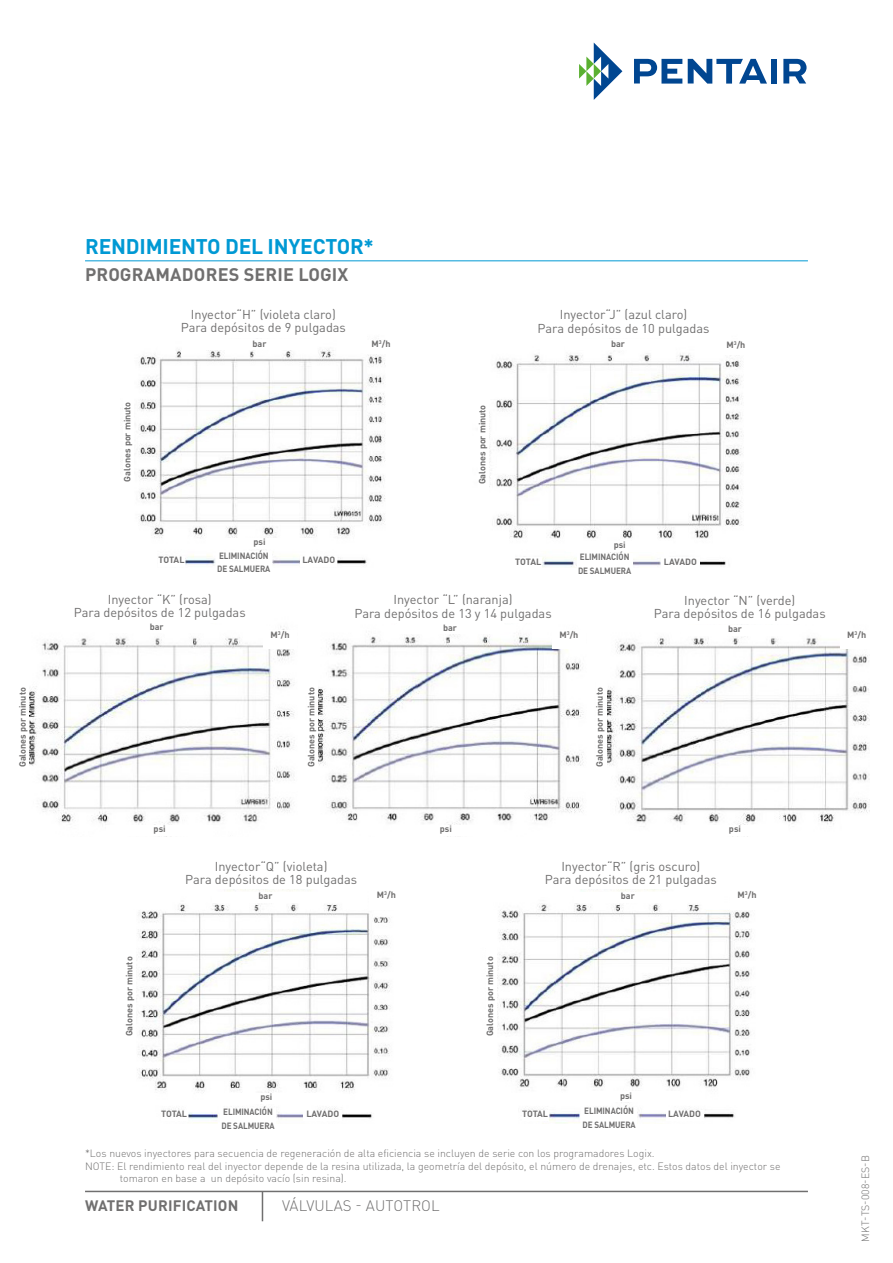
<style>
.page{position:relative;width:893px;height:1263px;background:#fff}
.page>*{position:absolute;margin:0;border:0;box-sizing:border-box;transform-origin:0 0}
.t1{font:700 21px "DIN Pro";letter-spacing:-.01em;color:#0099d4}
.t2{font:700 18px "DIN Pro";letter-spacing:.01em;color:#706f6f}
.t3{font:700 15px "DIN Pro";letter-spacing:.01em;color:#706f6f}
.t4{font:300 15px "DIN Pro";letter-spacing:.01em;color:#706f6f}
.t5{font:12.75px/13.5px "DIN Pro";color:#706f6f;text-align:center}
.t6{font:300 10.5px "DIN Pro";color:#706f6f}
.t7{font:700 9px "DIN Pro";color:#706f6f}
.t8{font:700 9px/13.5px "DIN Pro";color:#706f6f;scale:.9 1}
</style>
<div class="page">
<hr style="left:85px;top:1191px;width:723px;height:1px;background:#706f6f">
<hr style="left:262px;top:1191px;width:1px;height:30px;background:#706f6f">
<img style="left:138px;top:349px;width:604px;height:219px">
<img style="left:29px;top:626px;width:840px;height:199px">
<img style="left:136px;top:889px;width:616px;height:235px">
<div style="left:206px;top:538px;width:107px;height:11px;background:#fff"></div>
<div style="left:206px;top:340px;width:107px;height:10px;background:#fff"></div>
<div style="left:565px;top:340px;width:106px;height:10px;background:#fff"></div>
<div style="left:364px;top:340px;width:34px;height:14px;background:#fff"></div>
<div style="left:158px;top:556px;width:27px;height:11px;background:#fff"></div>
<div style="left:216px;top:552px;width:55px;height:21px;background:#fff"></div>
<div style="left:301px;top:556px;width:36px;height:11px;background:#fff"></div>
<div style="left:567px;top:541px;width:106px;height:11px;background:#fff"></div>
<div style="left:719px;top:341px;width:34px;height:14px;background:#fff"></div>
<div style="left:479px;top:358px;width:10px;height:173px;background:#fff"></div>
<div style="left:515px;top:558px;width:26px;height:10px;background:#fff"></div>
<div style="left:577px;top:553px;width:55px;height:21px;background:#fff"></div>
<div style="left:661px;top:558px;width:38px;height:10px;background:#fff"></div>
<div style="left:213px;top:1093px;width:106px;height:10px;background:#fff"></div>
<div style="left:573px;top:1092px;width:106px;height:10px;background:#fff"></div>
<div style="left:263px;top:631px;width:34px;height:18px;background:#fff"></div>
<div style="left:552px;top:631px;width:34px;height:18px;background:#fff"></div>
<div style="left:840px;top:631px;width:33px;height:18px;background:#fff"></div>
<div style="left:730px;top:891px;width:34px;height:18px;background:#fff"></div>
<div style="left:370px;top:891px;width:33px;height:18px;background:#fff"></div>
<div style="left:308px;top:641px;width:10px;height:173px;background:#fff"></div>
<div style="left:596px;top:641px;width:10px;height:173px;background:#fff"></div>
<div style="left:486px;top:910px;width:10px;height:173px;background:#fff"></div>
<div style="left:103px;top:623px;width:107px;height:10px;background:#fff"></div>
<div style="left:397px;top:624px;width:106px;height:10px;background:#fff"></div>
<div style="left:682px;top:625px;width:106px;height:10px;background:#fff"></div>
<div style="left:575px;top:892px;width:106px;height:10px;background:#fff"></div>
<div style="left:212px;top:892px;width:107px;height:10px;background:#fff"></div>
<div style="left:161px;top:1110px;width:26px;height:10px;background:#fff"></div>
<div style="left:522px;top:1110px;width:26px;height:10px;background:#fff"></div>
<div style="left:220px;top:1108px;width:56px;height:24px;background:#fff"></div>
<div style="left:581px;top:1107px;width:56px;height:26px;background:#fff"></div>
<div style="left:303px;top:1110px;width:39px;height:10px;background:#fff"></div>
<div style="left:666px;top:1110px;width:37px;height:10px;background:#fff"></div>
<hr style="left:85px;top:260px;width:723px;height:1px;background:#0099d4">
<svg style="left:579px;top:43px;width:43px;height:57px"></svg>
<svg style="left:634px;top:59px;width:48px;height:25px"></svg>
<svg style="left:688px;top:59px;width:79px;height:25px"></svg>
<div style="left:771px;top:59px;width:6px;height:25px;background:#004691"></div>
<svg style="left:783px;top:59px;width:23px;height:25px"></svg>
<h1 class="t1" style="left:85px;top:229px;width:290px">RENDIMIENTO DEL INYECTOR*</h1>
<h2 class="t2" style="left:85px;top:260px;width:265px">PROGRAMADORES SERIE LOGIX</h2>
<p class="t5" style="left:181px;top:306px;width:167px">Inyector“H” (violeta claro)<br>Para depósitos de 9 pulgadas</p>
<p class="t5" style="left:538px;top:307px;width:173px">Inyector“J” (azul claro)<br>Para depósitos de 10 pulgadas</p>
<p class="t7" style="left:253px;top:336px;width:15px">bar</p>
<p class="t7" style="left:372px;top:337px;width:20px">M<sup>3</sup>/h</p>
<p class="t7" style="left:611px;top:336px;width:15px">bar</p>
<p class="t7" style="left:726px;top:337px;width:20px">M<sup>3</sup>/h</p>
<p class="t7" style="left:120px;top:481px;width:81px;rotate:-90deg">Galones por minuto</p>
<p class="t7" style="left:475px;top:484px;width:81px;rotate:-90deg">Galones por minuto</p>
<p class="t7" style="left:254px;top:535px;width:14px">psi</p>
<p class="t7" style="left:159px;top:552px;width:28px">TOTAL</p>
<p class="t8" style="left:217px;top:547px;width:61px">ELIMINACIÓN<br>DE SALMUERA</p>
<p class="t7" style="left:302px;top:552px;width:34px">LAVADO</p>
<p class="t7" style="left:614px;top:538px;width:14px">psi</p>
<p class="t7" style="left:515px;top:554px;width:28px">TOTAL</p>
<p class="t8" style="left:578px;top:549px;width:61px">ELIMINACIÓN<br>DE SALMUERA</p>
<p class="t7" style="left:664px;top:554px;width:34px">LAVADO</p>
<p class="t5" style="left:74px;top:591px;width:173px">Inyector “K” (rosa)<br>Para depósitos de 12 pulgadas</p>
<p class="t5" style="left:354px;top:592px;width:199px">Inyector “L” (naranja)<br>Para depósitos de 13 y 14 pulgadas</p>
<p class="t5" style="left:654px;top:592px;width:173px">Inyector “N” (verde)<br>Para depósitos de 16 pulgadas</p>
<p class="t7" style="left:150px;top:619px;width:15px">bar</p>
<p class="t7" style="left:443px;top:620px;width:15px">bar</p>
<p class="t7" style="left:728px;top:621px;width:15px">bar</p>
<p class="t7" style="left:271px;top:627px;width:20px">M<sup>3</sup>/h</p>
<p class="t7" style="left:559px;top:627px;width:20px">M<sup>3</sup>/h</p>
<p class="t7" style="left:847px;top:627px;width:20px">M<sup>3</sup>/h</p>
<p class="t7" style="left:15px;top:767px;width:81px;rotate:-90deg">Galones por minuto</p>
<p class="t7" style="left:304px;top:767px;width:81px;rotate:-90deg">Galones por minuto</p>
<p class="t7" style="left:592px;top:767px;width:81px;rotate:-90deg">Galones por minuto</p>
<p class="t7" style="left:154px;top:821px;width:14px">psi</p>
<p class="t5" style="left:185px;top:858px;width:173px">Inyector“Q” (violeta)<br>Para depósitos de 18 pulgadas</p>
<p class="t7" style="left:440px;top:821px;width:14px">psi</p>
<p class="t5" style="left:545px;top:858px;width:173px">Inyector“R” (gris oscuro)<br>Para depósitos de 21 pulgadas</p>
<p class="t7" style="left:377px;top:887px;width:20px">M<sup>3</sup>/h</p>
<p class="t7" style="left:259px;top:888px;width:15px">bar</p>
<p class="t7" style="left:621px;top:888px;width:15px">bar</p>
<p class="t7" style="left:729px;top:821px;width:14px">psi</p>
<p class="t7" style="left:738px;top:887px;width:20px">M<sup>3</sup>/h</p>
<p class="t7" style="left:122px;top:1036px;width:81px;rotate:-90deg">Galones por minuto</p>
<p class="t7" style="left:482px;top:1036px;width:81px;rotate:-90deg">Galones por minuto</p>
<p class="t7" style="left:260px;top:1089px;width:14px">psi</p>
<p class="t7" style="left:620px;top:1088px;width:14px">psi</p>
<p class="t8" style="left:582px;top:1103px;width:61px">ELIMINACIÓN<br>DE SALMUERA</p>
<p class="t7" style="left:161px;top:1106px;width:28px">TOTAL</p>
<p class="t8" style="left:223px;top:1104px;width:57px">ELIMINACIÓN</p>
<p class="t7" style="left:522px;top:1106px;width:28px">TOTAL</p>
<p class="t8" style="left:221px;top:1117px;width:61px">DE SALMUERA</p>
<p class="t7" style="left:306px;top:1106px;width:34px">LAVADO</p>
<p class="t7" style="left:668px;top:1106px;width:34px">LAVADO</p>
<p class="t6" style="left:85px;top:1145px;width:571px">*Los nuevos inyectores para secuencia de regeneración de alta eficiencia se incluyen de serie con los programadores Logix.</p>
<p class="t6" style="left:85px;top:1158px;width:697px">NOTE: El rendimiento real del inyector depende de la resina utilizada, la geometría del depósito, el número de drenajes, etc. Estos datos del inyector se</p>
<p class="t6" style="left:120px;top:1170px;width:228px">tomaron en base a un depósito vacío (sin resina).</p>
<p class="t3" style="left:85px;top:1193px;width:155px">WATER PURIFICATION</p>
<p class="t4" style="left:282px;top:1194px;width:159px">VÁLVULAS - AUTOTROL</p>
<p class="t6" style="left:857px;top:1242px;width:88px;rotate:-90deg">MKT-TS-008-ES-B</p>
</div>
